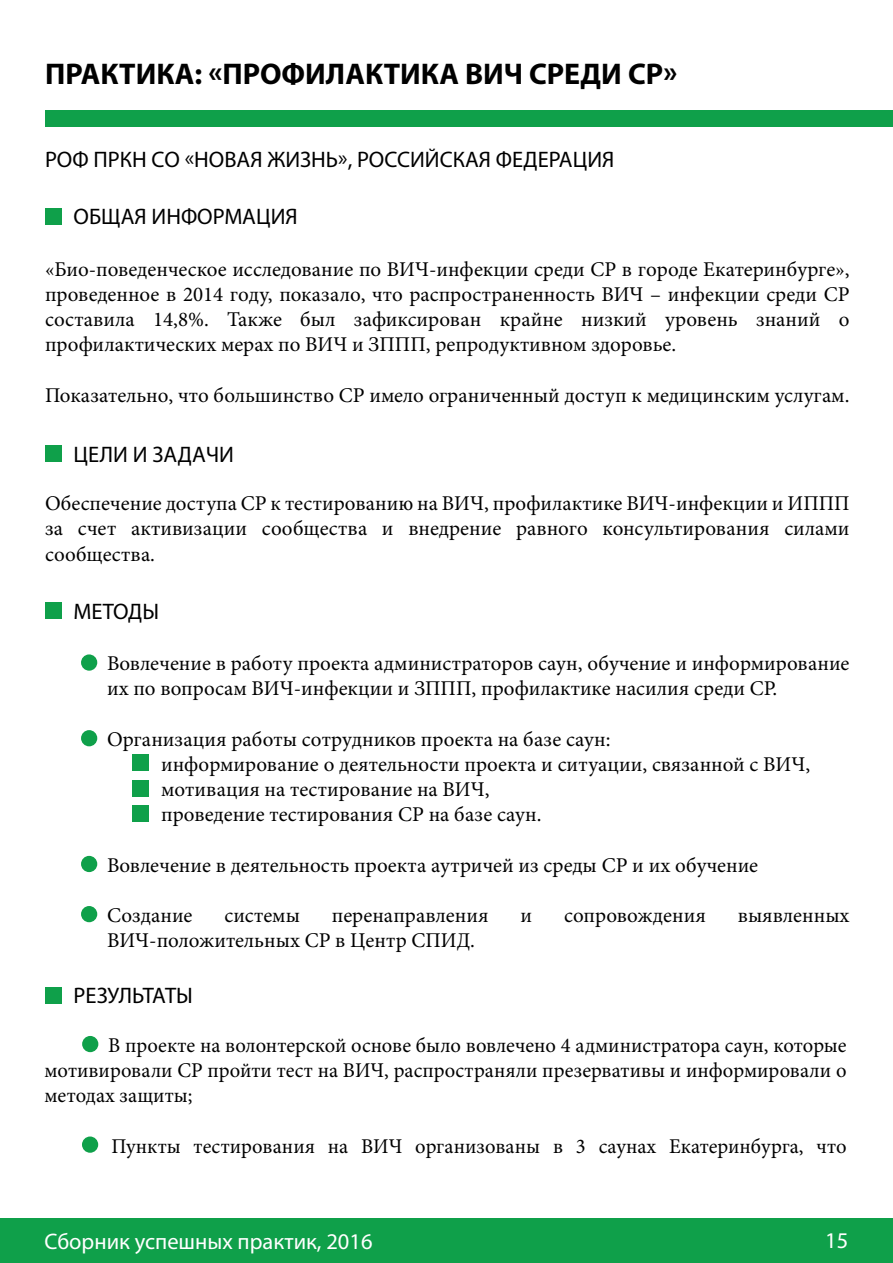
<style>
.page{position:relative;width:893px;height:1263px;background:#fff}
.page>*{position:absolute;margin:0;border:0;box-sizing:border-box;transform-origin:0 0}
.t1{font:700 30px "Myriad Pro";color:#000}
.t2{font:22.5px "Myriad Pro";color:#000}
.t3{font:22.5px "Myriad Pro";color:#fff}
.t4{font:21px/25.2px "Minion Pro";color:#000;text-align:justify}
</style>
<div class="page">
<div style="left:0;top:1219px;width:893px;height:44px;background:#0fa04a"></div>
<div style="left:45px;top:208px;width:16px;height:17px;background:#0fa04a"></div>
<div style="left:45px;top:446px;width:16px;height:16px;background:#0fa04a"></div>
<div style="left:45px;top:603px;width:16px;height:16px;background:#0fa04a"></div>
<div style="left:45px;top:987px;width:16px;height:16px;background:#0fa04a"></div>
<div style="left:45px;top:110px;width:848px;height:16px;background:#0fa04a"></div>
<div style="left:132px;top:755px;width:16px;height:16px;background:#0fa04a"></div>
<div style="left:81px;top:654px;width:16px;height:17px;background:#0fa04a;border-radius:8px"></div>
<div style="left:81px;top:730px;width:16px;height:16px;background:#0fa04a;border-radius:8px"></div>
<div style="left:81px;top:856px;width:16px;height:16px;background:#0fa04a;border-radius:8px"></div>
<div style="left:81px;top:906px;width:16px;height:16px;background:#0fa04a;border-radius:8px"></div>
<div style="left:132px;top:780px;width:16px;height:16px;background:#0fa04a"></div>
<div style="left:132px;top:805px;width:16px;height:16px;background:#0fa04a"></div>
<div style="left:82px;top:1136px;width:16px;height:17px;background:#0fa04a;border-radius:8px"></div>
<div style="left:82px;top:1036px;width:16px;height:16px;background:#0fa04a;border-radius:8px"></div>
<h1 class="t1" style="left:45px;top:55px;width:634px">ПРАКТИКА: «ПРОФИЛАКТИКА ВИЧ СРЕДИ СР»</h1>
<p class="t2" style="left:45px;top:145px;width:571px">РОФ ПРКН CО «НОВАЯ ЖИЗНЬ», РОССИЙСКАЯ ФЕДЕРАЦИЯ</p>
<p class="t2" style="left:74px;top:203px;width:226px">ОБЩАЯ ИНФОРМАЦИЯ</p>
<p class="t4" style="left:45px;top:256px;width:806px">«Био-поведенческое исследование по ВИЧ-инфекции среди СР в городе Екатеринбурге», проведенное в 2014 году, показало, что распространенность ВИЧ – инфекции среди СР составила 14,8%. Также был зафиксирован крайне низкий уровень знаний о профилактических мерах по ВИЧ и ЗППП, репродуктивном здоровье.</p>
<p class="t4" style="left:45px;top:382px;width:806px">Показательно, что большинство СР имело ограниченный доступ к медицинским услугам.</p>
<p class="t2" style="left:74px;top:440px;width:162px">ЦЕЛИ И ЗАДАЧИ</p>
<p class="t4" style="left:45px;top:491px;width:806px">Обеспечение доступа СР к тестированию на ВИЧ, профилактике ВИЧ-инфекции и ИППП за счет активизации сообщества и внедрение равного консультирования силами сообщества.</p>
<p class="t2" style="left:74px;top:597px;width:87px">МЕТОДЫ</p>
<p class="t4" style="left:107px;top:651px;width:744px">Вовлечение в работу проекта администраторов саун, обучение и информирование их по вопросам ВИЧ-инфекции и ЗППП, профилактике насилия среди СР.</p>
<p class="t4" style="left:161px;top:727px;width:650px;text-align:left;text-indent:-54px">Организация работы сотрудников проекта на базе саун:<br>информирование о деятельности проекта и ситуации, связанной с ВИЧ, мотивация на тестирование на ВИЧ,<br>проведение тестирования СР на базе саун.</p>
<p class="t4" style="left:107px;top:853px;width:653px">Вовлечение в деятельность проекта аутричей из среды СР и их обучение</p>
<p class="t4" style="left:107px;top:903px;width:87px">Создание</p>
<p class="t4" style="left:224px;top:903px;width:77px">системы</p>
<p class="t4" style="left:332px;top:903px;width:158px">перенаправления</p>
<p class="t4" style="left:520px;top:903px;width:13px">и</p>
<p class="t4" style="left:564px;top:903px;width:143px">сопровождения</p>
<p class="t4" style="left:738px;top:903px;width:113px">выявленных</p>
<p class="t4" style="left:107px;top:928px;width:369px">ВИЧ-положительных СР в Центр СПИД.</p>
<p class="t2" style="left:74px;top:982px;width:121px">РЕЗУЛЬТАТЫ</p>
<p class="t4" style="left:44px;top:1033px;width:804px;text-indent:64px">В проекте на волонтерской основе было вовлечено 4 администратора саун, которые мотивировали СР пройти тест на ВИЧ, распространяли презервативы и информировали о методах защиты;</p>
<p class="t4" style="left:112px;top:1134px;width:736px">Пункты тестирования на ВИЧ организованы в 3 саунах Екатеринбурга, что</p>
<p class="t3" style="left:45px;top:1228px;width:329px">Сборник успешных практик, 2016</p>
<p class="t3" style="left:825px;top:1226px;width:25px">15</p>
</div>
